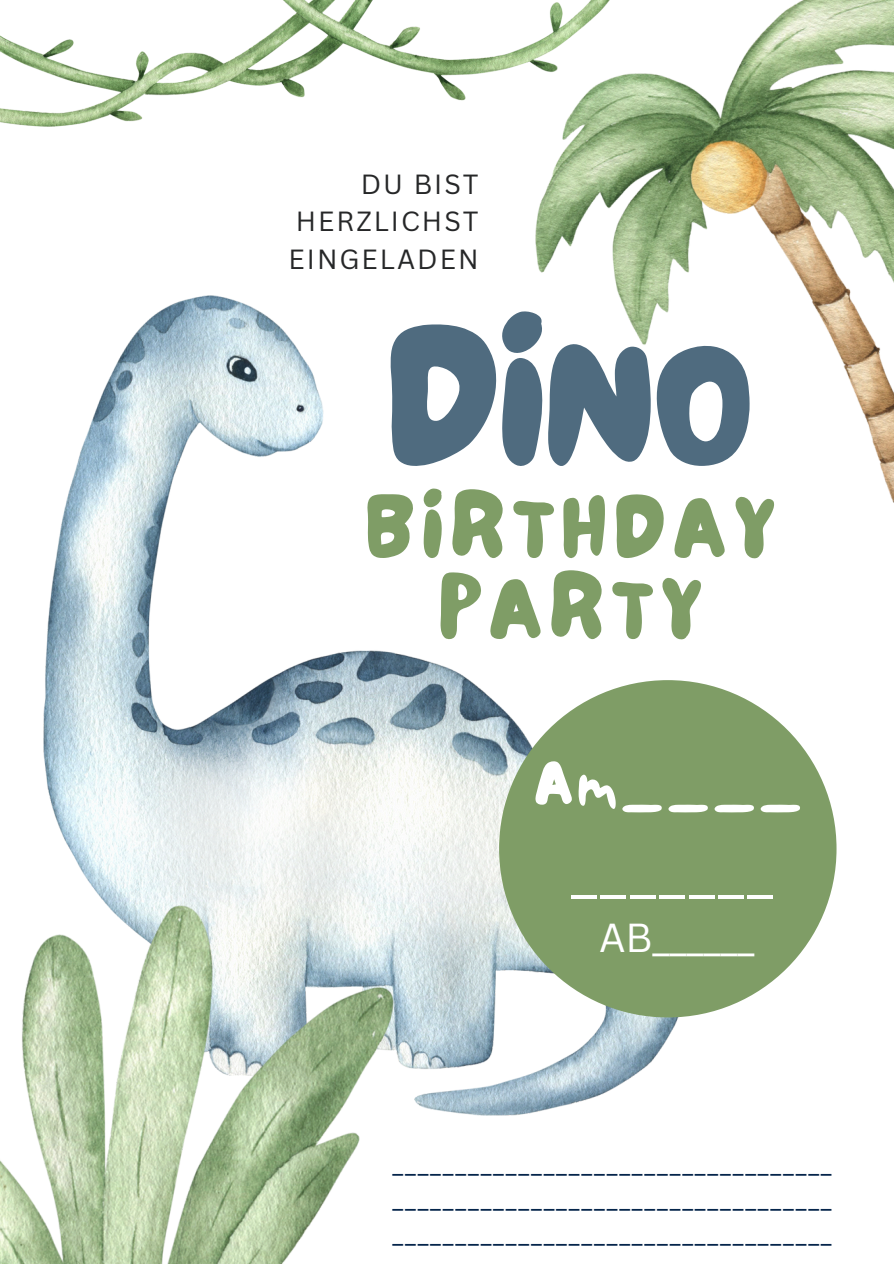
<style>
.page{position:relative;width:894px;height:1264px;background:#fff}
.page>*{position:absolute;margin:0;border:0;box-sizing:border-box;transform-origin:0 0}
.t1{font:198.45px "NF Lepetitcochon Regular";color:#4f6b7f}
.t2{font:89.25px/81px "NF Lepetitcochon Regular";letter-spacing:.09em;color:#7f9d66;text-align:center}
.t3{font:64.65px "NF Lepetitcochon Regular";color:#fff}
.t4{font:58.35px "Canva Sans";color:#fff}
.t5{font:39.45px "Canva Sans";color:#fff}
.t6{font:27px "Canva Sans";letter-spacing:.075em;color:#262728}
.t7{font:24.9px/35px "Canva Sans";color:#05254b;text-align:justify}
</style>
<div class="page">
<img style="left:535px;top:0;width:358px;height:502px">
<img style="left:44px;top:295px;width:638px;height:820px">
<img style="left:0;top:0;width:650px;height:126px">
<img style="left:0;top:905px;width:393px;height:358px">
<div style="left:499px;top:680px;width:337px;height:337px;background:#7f9d66;border-radius:50%"></div>
<h1 class="t6" style="left:360px;top:165px;width:119px">DU BIST</h1>
<h2 class="t6" style="left:296px;top:203px;width:184px">HERZLICHST</h2>
<p class="t6" style="left:288px;top:240px;width:191px">EINGELADEN</p>
<p class="t1" style="left:387px;top:261px;width:366px">DINO</p>
<p class="t2" style="left:366px;top:493px;width:409px">BIRTHDAY<br>PARTY</p>
<h4 class="t3" style="left:534px;top:738px;width:268px">Am____</h4>
<h3 class="t4" style="left:571px;top:830px;width:203px">_______</h3>
<p class="t5" style="left:599px;top:910px;width:157px">AB______</p>
<p class="t7" style="left:392px;top:1145px;width:440px">___________________________________ ___________________________________ ___________________________________</p>
</div>
